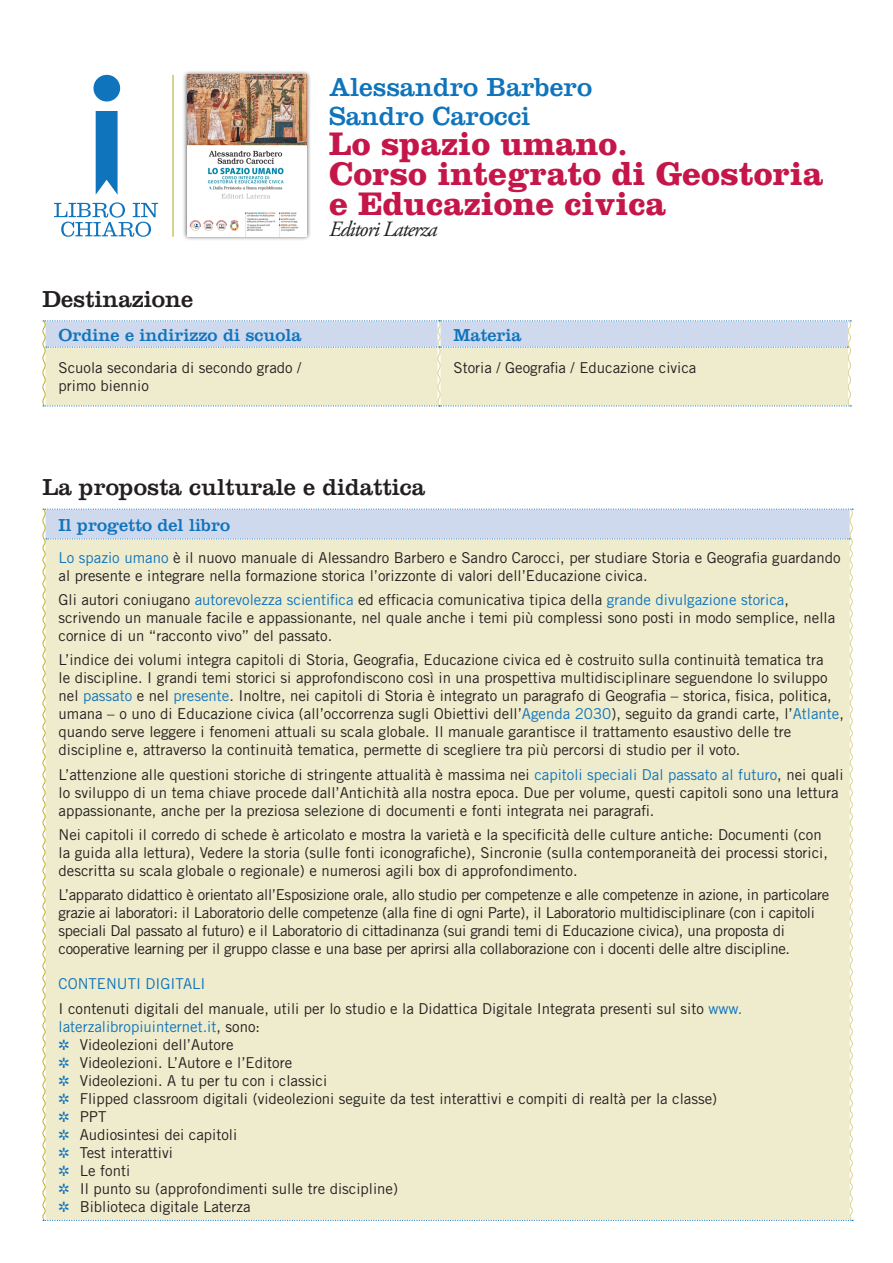
<style>
.page{position:relative;width:893px;height:1263px;background:#fff}
.page>*{position:absolute;margin:0;border:0;box-sizing:border-box;transform-origin:0 0}
.t1{font:700 33.9px/30px "Clarendon";color:#c5164a}
.t2{font:27.15px/28.5px "Clarendon";color:#1074bc}
.t3{font:24px "Clarendon";color:#231f20}
.t4{font:italic 21.75px "Adobe Garamond Pro";letter-spacing:-.05em;color:#231f20}
.t5{font:18px "Clarendon";color:#1074bc}
.t6{font:15px/18px "Trade Gothic LT Std";color:#231f20}
.t7{font:15px/18px "Trade Gothic LT Std";letter-spacing:-.02em;color:#231f20}
.s1{color:#1074bc}
</style>
<div class="page">
<svg style="left:42px;top:320px;width:810px;height:86px"></svg>
<div style="left:42px;top:509px;width:812px;height:712px;background:#eeeccd"></div>
<hr style="left:172px;top:75px;width:2px;height:162px;background:#bbb12a">
<svg style="left:96px;top:111px;width:22px;height:84px"></svg>
<div style="left:93px;top:75px;width:27px;height:26px;background:#1074bc;border-radius:50%"></div>
<svg style="left:54px;top:202px;width:104px;height:35px"></svg>
<div style="left:182px;top:70px;width:129px;height:171px;background:#231f20;opacity:.75"></div>
<img style="left:187px;top:74px;width:119px;height:162px">
<h3 class="t3" style="left:43px;top:285px;width:152px">Destinazione</h3>
<h2 class="t2" style="left:329px;top:72px;width:264px">Alessandro Barbero<br>Sandro Carocci</h2>
<h1 class="t1" style="left:329px;top:128px;width:496px">Lo spazio umano.<br>Corso integrato di Geostoria e Educazione civica</h1>
<h3 class="t4" style="left:329px;top:216px;width:110px">Editori Laterza</h3>
<p class="t5" style="left:59px;top:325px;width:244px">Ordine e indirizzo di scuola</p>
<p class="t5" style="left:454px;top:325px;width:70px">Materia</p>
<p class="t6" style="left:59px;top:358px;width:244px">Scuola secondaria di secondo grado / primo biennio</p>
<p class="t6" style="left:454px;top:358px;width:244px">Storia / Geografia / Educazione civica</p>
<h3 class="t3" style="left:43px;top:473px;width:384px">La proposta culturale e didattica</h3>
<p class="t5" style="left:59px;top:515px;width:173px">Il progetto del libro</p>
<p class="t6" style="left:59px;top:548px;width:783px"><span class="s1">Lo spazio umano</span> è il nuovo manuale di Alessandro Barbero e Sandro Carocci, per studiare Storia e Geografia guardando al presente e integrare nella formazione storica l’orizzonte di valori dell’Educazione civica.</p>
<p class="t6" style="left:59px;top:590px;width:778px">Gli autori coniugano <span class="s1">autorevolezza scientifica</span> ed efficacia comunicativa tipica della <span class="s1">grande divulgazione storica</span>, scrivendo un manuale facile e appassionante, nel quale anche i temi più complessi sono posti in modo semplice, nella cornice di un “racconto vivo” del passato.</p>
<p class="t6" style="left:59px;top:651px;width:787px">L’indice dei volumi integra capitoli di Storia, Geografia, Educazione civica ed è costruito sulla continuità tematica tra<br>le discipline. I grandi temi storici si approfondiscono così in una prospettiva multidisciplinare seguendone lo sviluppo nel <span class="s1">passato</span> e nel <span class="s1">presente</span>. Inoltre, nei capitoli di Storia è integrato un paragrafo di Geografia – storica, fisica, politica, umana – o uno di Educazione civica (all’occorrenza sugli Obiettivi dell’<span class="s1">Agenda 2030</span>), seguito da grandi carte, l’<span class="s1">Atlante</span>, quando serve leggere i fenomeni attuali su scala globale. Il manuale garantisce il trattamento esaustivo delle tre discipline e, attraverso la continuità tematica, permette di scegliere tra più percorsi di studio per il voto.</p>
<p class="t6" style="left:59px;top:765px;width:786px">L’attenzione alle questioni storiche di stringente attualità è massima nei <span class="s1">capitoli speciali Dal passato al futuro</span>, nei quali lo sviluppo di un tema chiave procede dall’Antichità alla nostra epoca. Due per volume, questi capitoli sono una lettura appassionante, anche per la preziosa selezione di documenti e fonti integrata nei paragrafi.</p>
<p class="t6" style="left:59px;top:825px;width:771px">Nei capitoli il corredo di schede è articolato e mostra la varietà e la specificità delle culture antiche: Documenti (con la guida alla lettura), Vedere la storia (sulle fonti iconografiche), Sincronie (sulla contemporaneità dei processi storici, descritta su scala globale o regionale) e numerosi agili box di approfondimento.</p>
<p class="t7" style="left:59px;top:886px;width:772px">L’apparato didattico è orientato all’Esposizione orale, allo studio per competenze e alle competenze in azione, in particolare grazie ai laboratori: il Laboratorio delle competenze (alla fine di ogni Parte), il Laboratorio multidisciplinare (con i capitoli speciali Dal passato al futuro) e il Laboratorio di cittadinanza (sui grandi temi di Educazione civica), una proposta di cooperative learning per il gruppo classe e una base per aprirsi alla collaborazione con i docenti delle altre discipline.</p>
<p class="t6" style="left:59px;top:972px;width:685px;line-height:24.3px"><span class="s1">CONTENUTI DIGITALI<br></span>I contenuti digitali del manuale, utili per lo studio e la Didattica Digitale Integrata presenti sul sito <span class="s1">www.</span></p>
<p class="t6" style="left:59px;top:1017px;width:660px"><span class="s1">laterzalibropiuinternet.it</span>, sono:<br><span class="s1">✲</span> Videolezioni dell’Autore<br><span class="s1">✲</span> Videolezioni. L’Autore e l’Editore<br><span class="s1">✲</span> Videolezioni. A tu per tu con i classici<br><span class="s1">✲</span> Flipped classroom digitali (videolezioni seguite da test interattivi e compiti di realtà per la classe) <span class="s1">✲</span> PPT<br><span class="s1">✲</span> Audiosintesi dei capitoli<br><span class="s1">✲</span> Test interattivi<br><span class="s1">✲</span> Le fonti<br><span class="s1">✲</span> Il punto su (approfondimenti sulle tre discipline)<br><span class="s1">✲</span> Biblioteca digitale Laterza</p>
</div>
